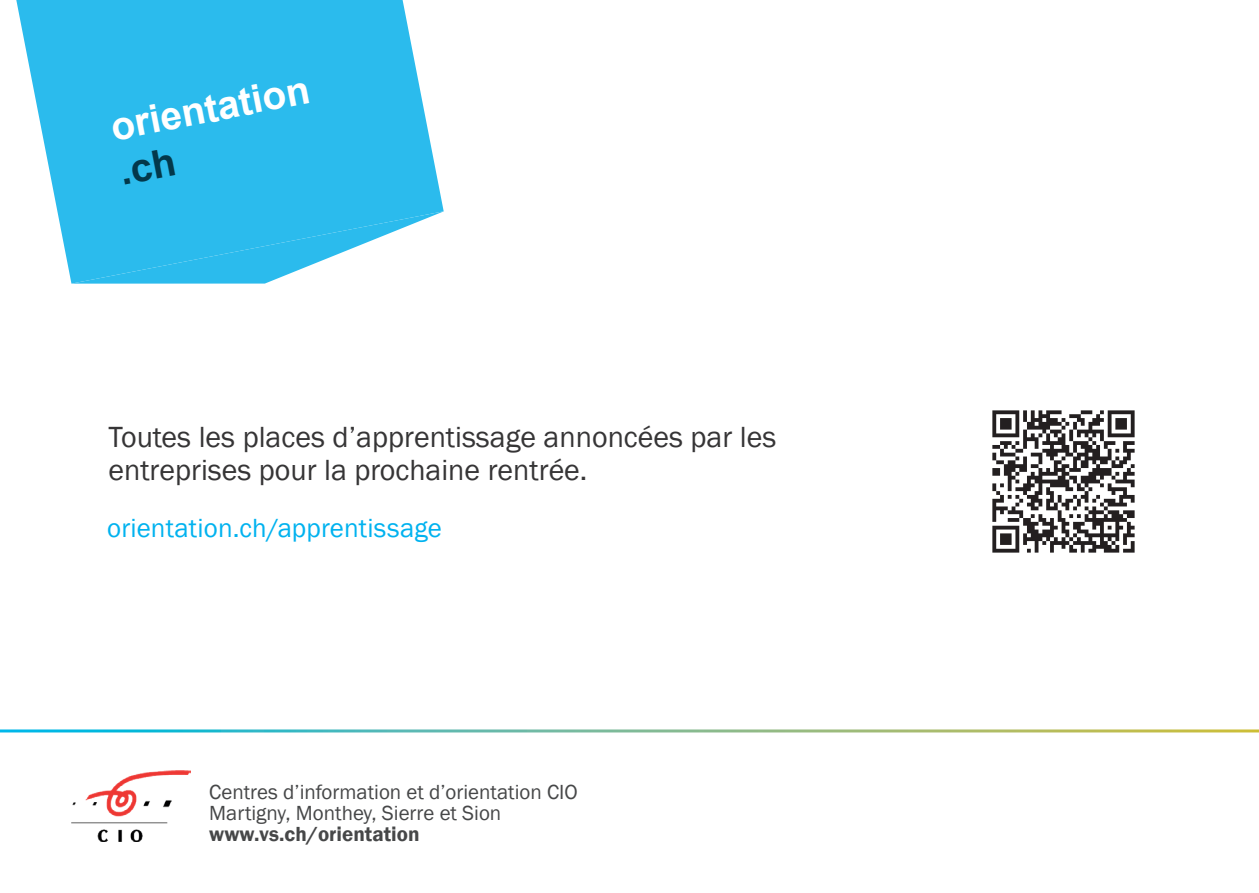
<style>
.page{position:relative;width:1259px;height:893px;background:#fff}
.page>*{position:absolute;margin:0;border:0;box-sizing:border-box;transform-origin:0 0}
.t1{font:700 39px "Arial";color:#fff}
.t2{font:30px/33px "Franklin Gothic";color:#363536}
.t3{font:27px "Franklin Gothic";letter-spacing:.005em;color:#00b2ef}
.t4{font:21px/21px "Franklin Gothic";color:#464748}
.t5{font:600 21px "Franklin Gothic";color:#464748}
</style>
<div class="page">
<img style="left:992px;top:410px;width:143px;height:143px">
<svg style="left:16px;top:0;width:428px;height:281px;background:#46c3ef"></svg>
<svg style="left:71px;top:211px;width:373px;height:73px"></svg>
<img style="left:72px;top:770px;width:119px;height:71px">
<div style="left:124px;top:147px;width:51px;height:37px;background:#2bbbed"></div>
<h1 class="t1" style="left:106px;top:100px;width:203px;rotate:-11deg">orientation</h1>
<p class="t2" style="left:108px;top:421px;width:669px">Toutes les places d’apprentissage annoncées par les entreprises pour la prochaine rentrée.</p>
<p class="t3" style="left:107px;top:511px;width:336px">orientation.ch/apprentissage</p>
<p class="t4" style="left:209px;top:782px;width:370px">Centres d’information et d’orientation CIO<br>Martigny, Monthey, Sierre et Sion</p>
<p class="t5" style="left:209px;top:821px;width:212px">www.vs.ch/orientation</p>
</div>
